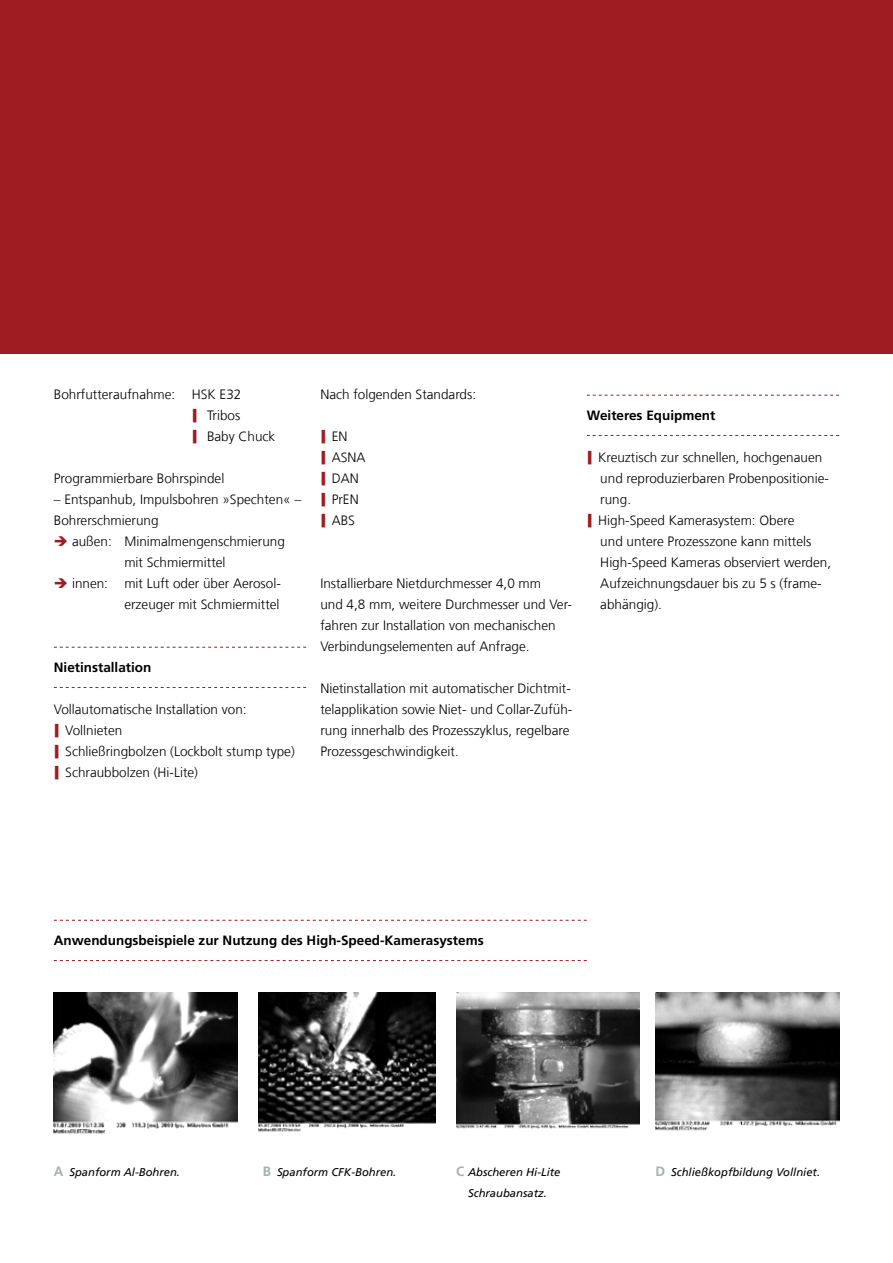
<style>
.page{position:relative;width:893px;height:1263px;background:#fff}
.page>*{position:absolute;margin:0;border:0;box-sizing:border-box;transform-origin:0 0}
.t1{font:300 13.5px/21px "Frutiger LT Com";color:#000}
.t2{font:700 13.5px "Frutiger LT Com";color:#000}
.t3{font:italic 11.25px/21px "Frutiger LT Com";color:#000;text-align:center}
.s1{font-weight:900;color:#9e1c22}
.s2{color:#9e1c22}
.s3{font-weight:700;font-style:normal;font-size:13.5px;color:#a8afaf}
</style>
<div class="page">
<svg style="left:54px;top:647px;width:252px;height:1px"></svg>
<svg style="left:54px;top:687px;width:252px;height:1px"></svg>
<svg style="left:587px;top:395px;width:252px;height:1px"></svg>
<svg style="left:587px;top:435px;width:252px;height:1px"></svg>
<svg style="left:54px;top:920px;width:533px;height:1px"></svg>
<svg style="left:54px;top:960px;width:533px;height:1px"></svg>
<img style="left:54px;top:993px;width:183px;height:141px">
<div style="left:0;top:0;width:893px;height:354px;background:#9e1c22"></div>
<img style="left:258px;top:993px;width:177px;height:139px">
<img style="left:456px;top:993px;width:184px;height:136px">
<img style="left:656px;top:993px;width:183px;height:138px">
<p class="t1" style="left:192px;top:384px;width:85px;text-indent:-138px">Bohrfutteraufnahme: HSK E32<br><span class="s1">|</span> Tribos<br><span class="s1">|</span> Baby Chuck</p>
<p class="t1" style="left:54px;top:468px;width:172px">Programmierbare Bohrspindel</p>
<p class="t1" style="left:54px;top:489px;width:249px">– Entspanhub, Impulsbohren »Spechten« –<br>Bohrerschmierung</p>
<p class="t1" style="left:124px;top:531px;width:162px;text-indent:-70px"><span class="s2">➔</span> außen: Minimalmengenschmierung mit Schmiermittel</p>
<p class="t1" style="left:54px;top:573px;width:229px;text-align:right"><span class="s2">➔</span> innen: mit Luft oder über Aerosol&shy;erzeuger mit Schmiermittel</p>
<p class="t2" style="left:54px;top:660px;width:99px">Nietinstallation</p>
<p class="t1" style="left:54px;top:699px;width:242px">Vollautomatische Installation von:<br><span class="s1">|</span> Vollnieten<br><span class="s1">|</span> Schließringbolzen (Lockbolt stump type) <span class="s1">|</span> Schraubbolzen (Hi-Lite)</p>
<p class="t1" style="left:320px;top:384px;width:157px">Nach folgenden Standards:</p>
<p class="t1" style="left:320px;top:426px;width:47px"><span class="s1">|</span>EN<br><span class="s1">|</span> ASNA <span class="s1">|</span> DAN <span class="s1">|</span> PrEN <span class="s1">|</span> ABS</p>
<p class="t1" style="left:320px;top:573px;width:253px">Installierbare Nietdurchmesser 4,0 mm<br>und 4,8 mm, weitere Durchmesser und Ver&shy;fahren zur Installation von mechanischen Verbindungselementen auf Anfrage.</p>
<p class="t1" style="left:320px;top:678px;width:254px">Nietinstallation mit automatischer Dichtmit&shy;telapplikation sowie Niet- und Collar-Zufüh&shy;rung innerhalb des Prozesszyklus, regelbare Prozessgeschwindigkeit.</p>
<p class="t2" style="left:587px;top:408px;width:130px">Weiteres Equipment</p>
<p class="t1" style="left:587px;top:447px;width:237px"><span class="s1">|</span> Kreuztisch zur schnellen, hochgenauen</p>
<p class="t1" style="left:600px;top:468px;width:230px">und reproduzierbaren Probenpositionie-</p>
<p class="t1" style="left:600px;top:489px;width:32px">rung.</p>
<p class="t1" style="left:587px;top:510px;width:209px"><span class="s1">|</span> High-Speed Kamerasystem: Obere</p>
<p class="t1" style="left:600px;top:531px;width:213px">und untere Prozesszone kann mittels</p>
<p class="t1" style="left:600px;top:552px;width:232px">High-Speed Kameras observiert werden,</p>
<p class="t1" style="left:600px;top:573px;width:223px">Aufzeichnungsdauer bis zu 5 s (frame-</p>
<p class="t1" style="left:600px;top:594px;width:63px">abhängig).</p>
<p class="t2" style="left:54px;top:933px;width:431px">Anwendungsbeispiele zur Nutzung des High-Speed-Kamerasystems</p>
<p class="t3" style="left:54px;top:1162px;width:128px"><span class="s3">A</span> Spanform Al-Bohren.</p>
<p class="t3" style="left:263px;top:1162px;width:135px"><span class="s3">B</span> Spanform CFK-Bohren.</p>
<p class="t3" style="left:456px;top:1162px;width:106px"><span class="s3">C</span> Abscheren Hi-Lite<br>Schraubansatz.</p>
<p class="t3" style="left:656px;top:1162px;width:166px"><span class="s3">D</span> Schließkopfbildung Vollniet.</p>
</div>
